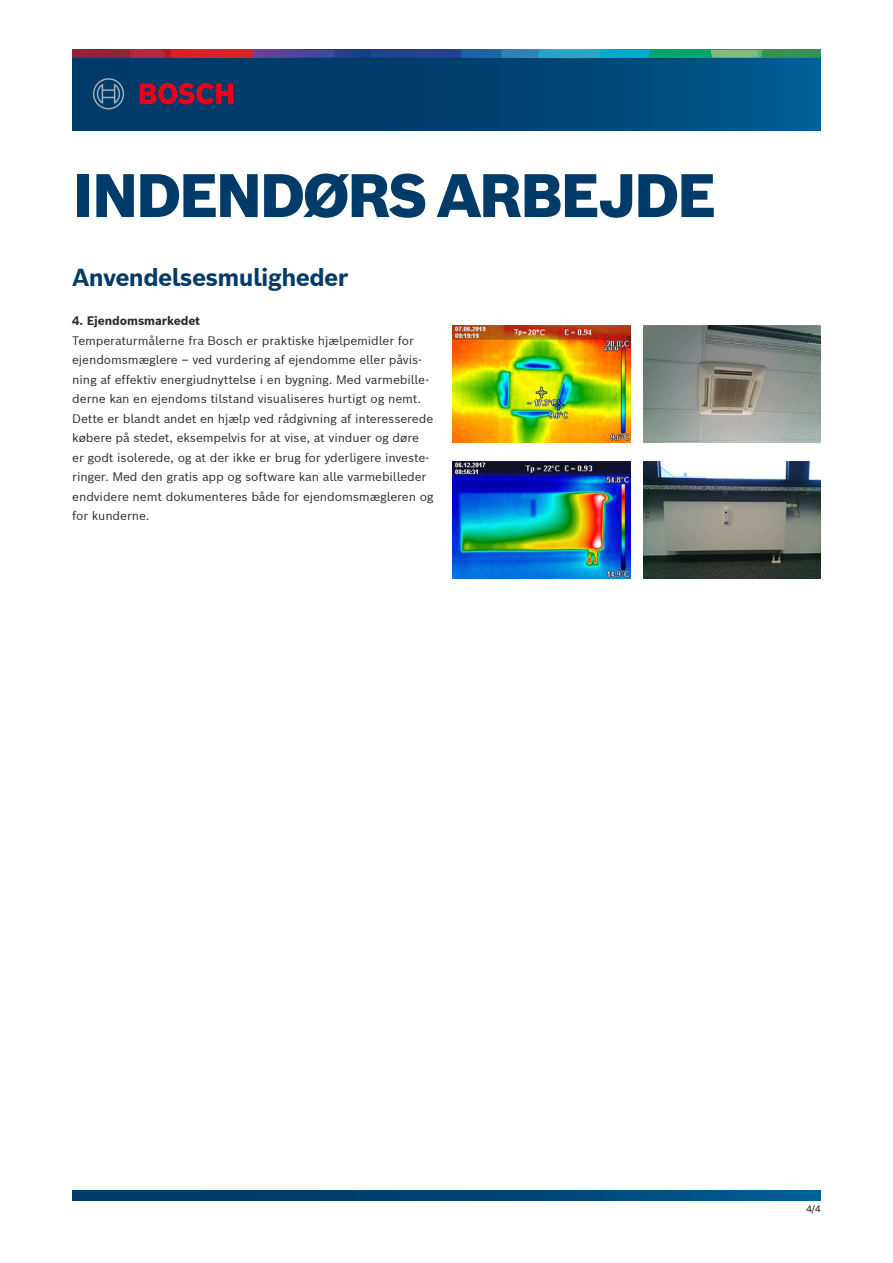
<style>
.page{position:relative;width:893px;height:1263px;background:#fff}
.page>*{position:absolute;margin:0;border:0;box-sizing:border-box;transform-origin:0 0}
.t1{font:900 60px "Bosch Sans";letter-spacing:-.05em;color:#003b6a}
.t2{font:700 24px "Bosch Sans";letter-spacing:-.025em;color:#003b6a}
.t3{font:12px/19.5px "Bosch Sans";letter-spacing:-.01em;color:#292829}
.t4{font:700 12px "Bosch Sans";letter-spacing:-.01em;color:#292829}
.t5{font:500 9px "Bosch Sans";color:#292829}
</style>
<div class="page">
<img style="left:453px;top:325px;width:177px;height:117px">
<img style="left:453px;top:462px;width:177px;height:117px">
<img style="left:643px;top:325px;width:178px;height:117px">
<img style="left:643px;top:462px;width:178px;height:117px">
<svg style="left:72px;top:1191px;width:749px;height:9px;background:#004677"></svg>
<div style="left:72px;top:51px;width:749px;height:79px;background:linear-gradient(to right,#003361,#005589)"></div>
<div style="left:72px;top:50px;width:58px;height:8px;background:#902336"></div>
<svg style="left:130px;top:50px;width:691px;height:8px;background:#486b80"></svg>
<svg style="left:140px;top:83px;width:93px;height:22px;background:#86193a"></svg>
<svg style="left:93px;top:78px;width:31px;height:31px"></svg>
<h1 class="t1" style="left:72px;top:156px;width:646px">INDENDØRS ARBEJDE</h1>
<h2 class="t2" style="left:72px;top:261px;width:278px">Anvendelsesmuligheder</h2>
<p class="t4" style="left:72px;top:313px;width:129px">4. Ejendomsmarkedet</p>
<p class="t3" style="left:72px;top:330px;width:363px">Temperaturmålerne fra Bosch er praktiske hjælpemidler for ejendomsmæglere – ved vurdering af ejendomme eller påvis&shy;ning af effektiv energiudnyttelse i en bygning. Med varmebille&shy;derne kan en ejendoms tilstand visualiseres hurtigt og nemt.<br>Dette er blandt andet en hjælp ved rådgivning af interesserede købere på stedet, eksempelvis for at vise, at vinduer og døre er godt isolerede, og at der ikke er brug for yderligere investe&shy;ringer. Med den gratis app og software kan alle varmebilleder endvidere nemt dokumenteres både for ejendomsmægleren og for kunderne.</p>
<p class="t5" style="left:806px;top:1202px;width:16px">4/4</p>
</div>
